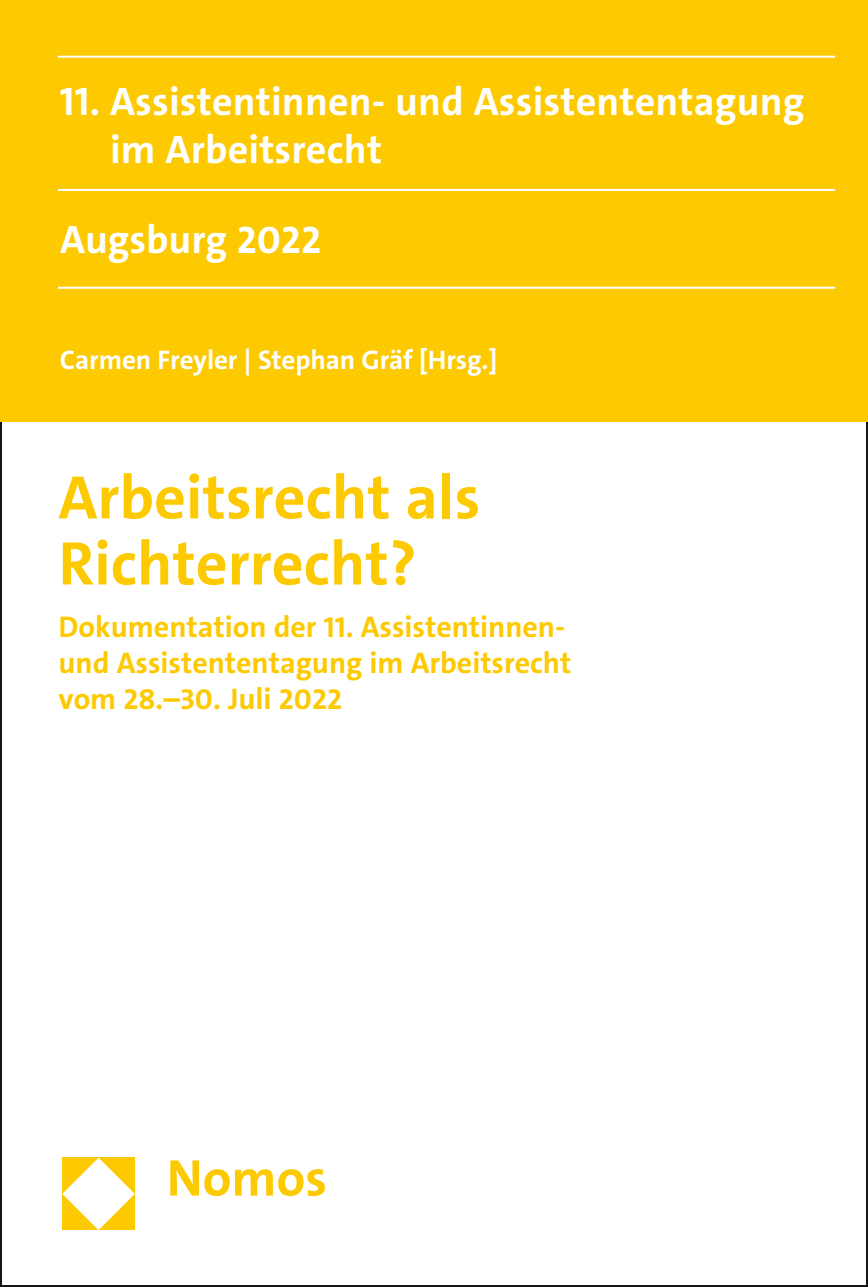
<style>
.page{position:relative;width:868px;height:1287px;background:#fff}
.page>*{position:absolute;margin:0;border:0;box-sizing:border-box;transform-origin:0 0}
.t1{font:700 62px/66px "The Sans C5";color:#fdc900}
.t2{font:700 52px "The Sans C5";color:#fdc900}
.t3{font:700 40px/48px "The Sans C5";letter-spacing:.005em;color:#fff}
.t4{font:700 30px/36px "The Sans C5";color:#fdc900}
.t5{font:700 27px "The Sans C5";letter-spacing:-.005em;color:#fff}
</style>
<div class="page">
<div style="left:0;top:0;width:867px;height:422px;background:#fdc900"></div>
<hr style="left:58px;top:189px;width:777px;height:2px;background:#fff">
<hr style="left:58px;top:56px;width:777px;height:2px;background:#fff">
<hr style="left:58px;top:287px;width:777px;height:2px;background:#fff">
<svg style="left:62px;top:1158px;width:73px;height:72px"></svg>
<h3 class="t3" style="left:110px;top:78px;width:695px;text-indent:-50px">11. Assistentinnen- und Assistententagung im Arbeitsrecht</h3>
<h3 class="t3" style="left:60px;top:216px;width:262px">Augsburg 2022</h3>
<p class="t5" style="left:60px;top:342px;width:439px">Carmen Freyler | Stephan Gräf [Hrsg.]</p>
<h1 class="t1" style="left:58px;top:465px;width:423px">Arbeitsrecht als<br>Richterrecht?</h1>
<p class="t4" style="left:58px;top:610px;width:514px">Dokumentation der 11. Assistentinnen&shy;und Assistententagung im Arbeitsrecht vom 28.–30. Juli 2022</p>
<h2 class="t2" style="left:167px;top:1145px;width:162px">Nomos</h2>
</div>
